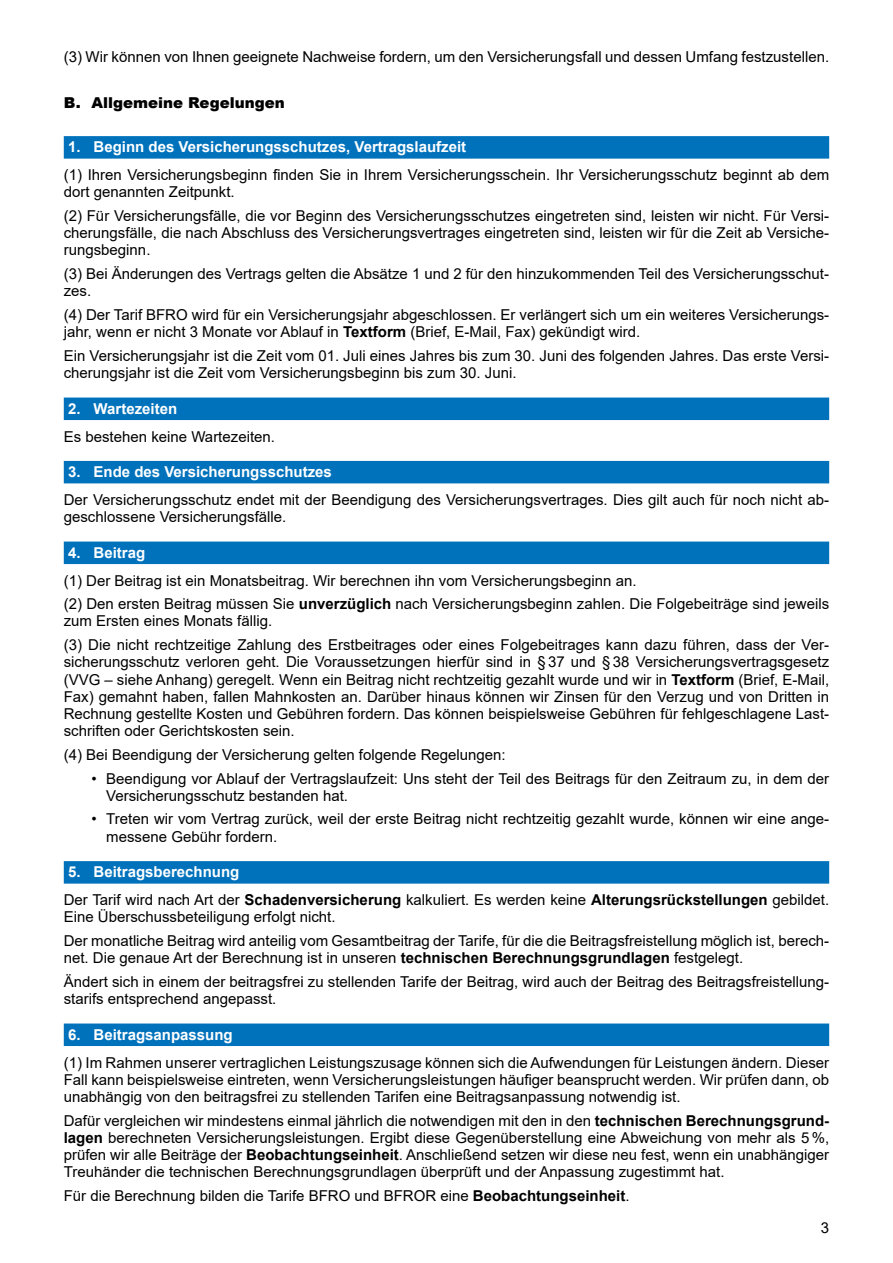
<style>
.page{position:relative;width:893px;height:1263px;background:#fff}
.page>*{position:absolute;margin:0;border:0;box-sizing:border-box;transform-origin:0 0}
.SDK_Fließtext{font:15px/17.2px "Arial";color:#000}
.SDK_Überschrift_1{font:700 15px "Arial";color:#fff}
.SDK_Rubrik{font:900 15px "Arial";color:#000}
.s1{font-weight:700}
</style>
<div class="page">
<div style="left:64px;top:136px;width:765px;height:23px;background:#0072bc"></div>
<div style="left:64px;top:397px;width:765px;height:23px;background:#0072bc"></div>
<div style="left:64px;top:461px;width:765px;height:22px;background:#0072bc"></div>
<div style="left:64px;top:541px;width:765px;height:23px;background:#0072bc"></div>
<div style="left:64px;top:861px;width:765px;height:23px;background:#0072bc"></div>
<div style="left:64px;top:1023px;width:765px;height:23px;background:#0072bc"></div>
<p class="SDK_Fließtext" style="left:64px;top:48px;width:767px">(3) Wir können von Ihnen geeignete Nachweise fordern, um den Versicherungsfall und dessen Umfang festzustellen.</p>
<p class="SDK_Rubrik" style="left:64px;top:92px;width:223px">B. Allgemeine Regelungen</p>
<p class="SDK_Überschrift_1" style="left:68px;top:136px;width:400px">1. Beginn des Versicherungsschutzes, Vertragslaufzeit</p>
<p class="SDK_Fließtext" style="left:64px;top:166px;width:767px">(1) Ihren Versicherungsbeginn finden Sie in Ihrem Versicherungsschein. Ihr Versicherungsschutz beginnt ab dem dort genannten Zeitpunkt.</p>
<p class="SDK_Fließtext" style="left:64px;top:207px;width:767px;text-align:justify">(2) Für Versicherungsfälle, die vor Beginn des Versicherungsschutzes eingetreten sind, leisten wir nicht. Für Versi&shy;cherungsfälle, die nach Abschluss des Versicherungsvertrages eingetreten sind, leisten wir für die Zeit ab Versiche&shy;rungsbeginn.</p>
<p class="SDK_Fließtext" style="left:64px;top:265px;width:767px">(3) Bei Änderungen des Vertrags gelten die Absätze 1 und 2 für den hinzukommenden Teil des Versicherungsschut&shy;zes.</p>
<p class="SDK_Fließtext" style="left:64px;top:306px;width:767px">(4) Der Tarif BFRO wird für ein Versicherungsjahr abgeschlossen. Er verlängert sich um ein weiteres Versicherungs&shy;jahr, wenn er nicht 3 Monate vor Ablauf in <span class="s1">Textform</span> (Brief, E-Mail, Fax) gekündigt wird.</p>
<p class="SDK_Fließtext" style="left:64px;top:347px;width:767px">Ein Versicherungsjahr ist die Zeit vom 01. Juli eines Jahres bis zum 30. Juni des folgenden Jahres. Das erste Versi&shy;cherungsjahr ist die Zeit vom Versicherungsbeginn bis zum 30. Juni.</p>
<p class="SDK_Überschrift_1" style="left:68px;top:398px;width:111px">2. Wartezeiten</p>
<p class="SDK_Fließtext" style="left:64px;top:427px;width:213px">Es bestehen keine Wartezeiten.</p>
<p class="SDK_Überschrift_1" style="left:68px;top:461px;width:265px">3. Ende des Versicherungsschutzes</p>
<p class="SDK_Fließtext" style="left:64px;top:491px;width:767px">Der Versicherungsschutz endet mit der Beendigung des Versicherungsvertrages. Dies gilt auch für noch nicht ab&shy;geschlossene Versicherungsfälle.</p>
<p class="SDK_Überschrift_1" style="left:68px;top:542px;width:79px">4. Beitrag</p>
<p class="SDK_Fließtext" style="left:64px;top:571px;width:574px">(1) Der Beitrag ist ein Monatsbeitrag. Wir berechnen ihn vom Versicherungsbeginn an.</p>
<p class="SDK_Fließtext" style="left:64px;top:595px;width:767px">(2) Den ersten Beitrag müssen Sie <span class="s1">unverzüglich</span> nach Versicherungsbeginn zahlen. Die Folgebeiträge sind jeweils zum Ersten eines Monats fällig.</p>
<p class="SDK_Fließtext" style="left:64px;top:636px;width:767px;text-align:justify">(3) Die nicht rechtzeitige Zahlung des Erstbeitrages oder eines Folgebeitrages kann dazu führen, dass der Ver&shy;sicherungsschutz verloren geht. Die Voraussetzungen hierfür sind in § 37 und § 38 Versicherungsvertragsgesetz (VVG – siehe Anhang) geregelt. Wenn ein Beitrag nicht rechtzeitig gezahlt wurde und wir in <span class="s1">Textform</span> (Brief, E-Mail, Fax) gemahnt haben, fallen Mahnkosten an. Darüber hinaus können wir Zinsen für den Verzug und von Dritten in Rechnung gestellte Kosten und Gebühren fordern. Das können beispielsweise Gebühren für fehlgeschlagene Last&shy;schriften oder Gerichtskosten sein.</p>
<p class="SDK_Fließtext" style="left:64px;top:746px;width:443px">(4) Bei Beendigung der Versicherung gelten folgende Regelungen:</p>
<p class="SDK_Fließtext" style="left:106px;top:769px;width:724px;text-indent:-15px">• Beendigung vor Ablauf der Vertragslaufzeit: Uns steht der Teil des Beitrags für den Zeitraum zu, in dem der<br>Versicherungsschutz bestanden hat.</p>
<p class="SDK_Fließtext" style="left:106px;top:810px;width:724px;text-indent:-15px">• Treten wir vom Vertrag zurück, weil der erste Beitrag nicht rechtzeitig gezahlt wurde, können wir eine ange&shy;messene Gebühr fordern.</p>
<p class="SDK_Überschrift_1" style="left:68px;top:861px;width:173px">5. Beitragsberechnung</p>
<p class="SDK_Fließtext" style="left:64px;top:891px;width:767px">Der Tarif wird nach Art der <span class="s1">Schadenversicherung</span> kalkuliert. Es werden keine <span class="s1">Alterungsrückstellungen</span> gebildet.<br>Eine Überschussbeteiligung erfolgt nicht.</p>
<p class="SDK_Fließtext" style="left:64px;top:932px;width:767px">Der monatliche Beitrag wird anteilig vom Gesamtbeitrag der Tarife, für die die Beitragsfreistellung möglich ist, berech&shy;net. Die genaue Art der Berechnung ist in unseren <span class="s1">technischen Berechnungsgrundlagen</span> festgelegt.</p>
<p class="SDK_Fließtext" style="left:64px;top:973px;width:767px">Ändert sich in einem der beitragsfrei zu stellenden Tarife der Beitrag, wird auch der Beitrag des Beitragsfreistellung&shy;starifs entsprechend angepasst.</p>
<p class="SDK_Überschrift_1" style="left:68px;top:1024px;width:166px">6. Beitragsanpassung</p>
<p class="SDK_Fließtext" style="left:64px;top:1053px;width:767px;text-align:justify">(1) Im Rahmen unserer vertraglichen Leistungszusage können sich die Aufwendungen für Leistungen ändern. Dieser Fall kann beispielsweise eintreten, wenn Versicherungsleistungen häufiger beansprucht werden. Wir prüfen dann, ob unabhängig von den beitragsfrei zu stellenden Tarifen eine Beitragsanpassung notwendig ist.</p>
<p class="SDK_Fließtext" style="left:64px;top:1112px;width:767px;text-align:justify">Dafür vergleichen wir mindestens einmal jährlich die notwendigen mit den in den <span class="s1">technischen Berechnungsgrund&shy;lagen</span> berechneten Versicherungsleistungen. Ergibt diese Gegenüberstellung eine Abweichung von mehr als 5 %, prüfen wir alle Beiträge der <span class="s1">Beobachtungseinheit</span>. Anschließend setzen wir diese neu fest, wenn ein unabhängiger Treuhänder die technischen Berechnungsgrundlagen überprüft und der Anpassung zugestimmt hat.</p>
<p class="SDK_Fließtext" style="left:64px;top:1187px;width:567px">Für die Berechnung bilden die Tarife BFRO und BFROR eine <span class="s1">Beobachtungseinheit</span>.</p>
<p class="SDK_Fließtext" style="left:821px;top:1219px;width:10px">3</p>
</div>
